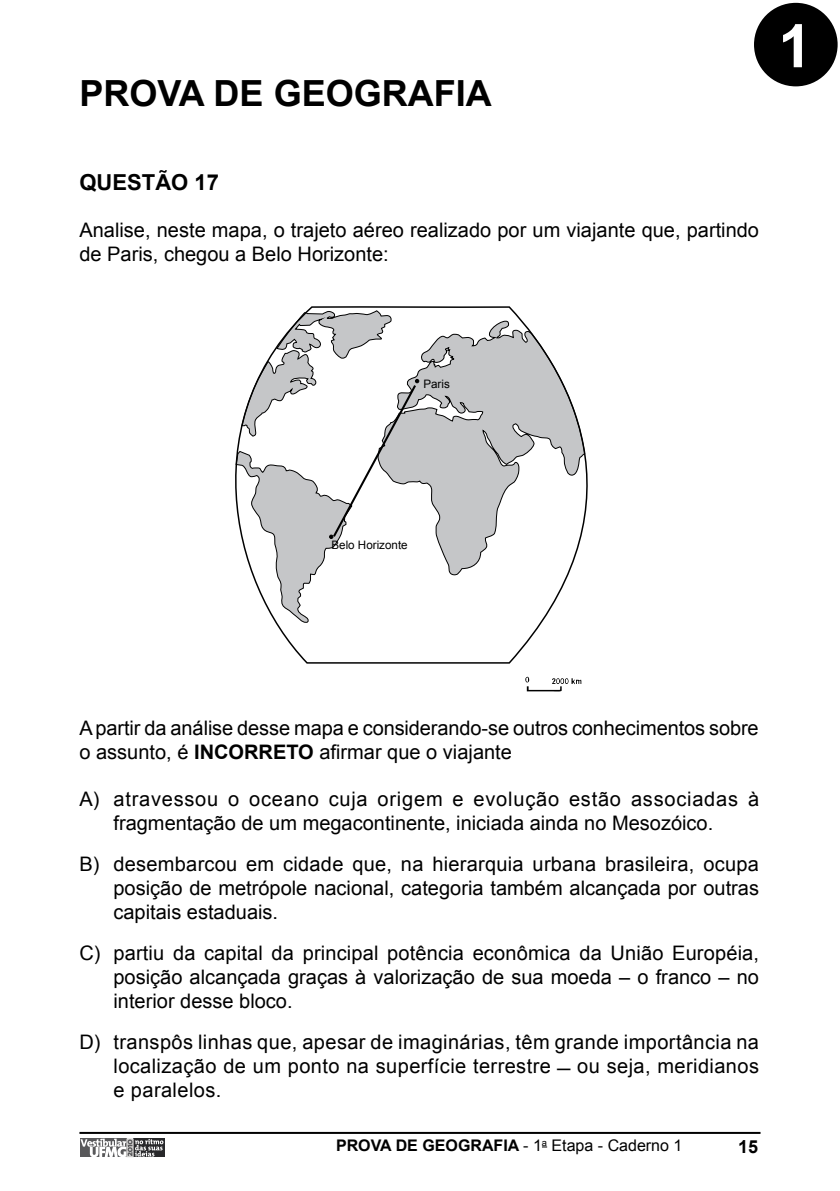
<style>
.page{position:relative;width:840px;height:1191px;background:#fff}
.page>*{position:absolute;margin:0;border:0;box-sizing:border-box;transform-origin:0 0}
.t1{font:700 60px "Arial";color:#fff}
.t2{font:700 36px "Arial";color:#000}
.t3{font:700 22px "Arial";color:#000}
.t4{font:20px/24px "Arial";color:#000}
.t5{font:20px/24px "Arial";letter-spacing:.02em;color:#000}
.t6{font:700 18px "Arial";color:#000}
.t7{font:700 16px "Arial";color:#000}
.t8{font:11.6px "Arial";color:#000}
.s1{font-weight:700}
.s2{font-weight:400}
</style>
<div class="page">
<hr style="left:79px;top:1131px;width:681px;height:2px;background:#000">
<svg style="left:163px;top:1138px;width:1px;height:19px"></svg>
<svg style="left:80px;top:1138px;width:83px;height:19px"></svg>
<div style="left:753px;top:3px;width:84px;height:83px;background:#000;border-radius:50%"></div>
<svg style="left:525px;top:677px;width:56px;height:15px"></svg>
<svg style="left:235px;top:306px;width:353px;height:358px"></svg>
<h2 class="t2" style="left:79px;top:69px;width:414px">PROVA DE GEOGRAFIA</h2>
<h1 class="t1" style="left:777px;top:7px;width:35px">1</h1>
<p class="t3" style="left:79px;top:168px;width:141px">QUESTÃO 17</p>
<p class="t4" style="left:79px;top:218px;width:680px">Analise, neste mapa, o trajeto aéreo realizado por um viajante que, partindo de Paris, chegou a Belo Horizonte:</p>
<p class="t8" style="left:423px;top:376px;width:28px">Paris</p>
<p class="t8" style="left:331px;top:537px;width:78px">Belo Horizonte</p>
<p class="t4" style="left:79px;top:716px;width:680px">A partir da análise desse mapa e considerando-se outros conhecimentos sobre o assunto, é <span class="s1">INCORRETO</span> afirmar que o viajante</p>
<p class="t4" style="left:79px;top:787px;width:680px;text-align:center">A) atravessou o oceano cuja origem e evolução estão associadas à fragmentação de um megacontinente, iniciada ainda no Mesozóico.</p>
<p class="t4" style="left:113px;top:852px;width:646px;text-align:justify;text-indent:-34px">B) desembarcou em cidade que, na hierarquia urbana brasileira, ocupa posição de metrópole nacional, categoria também alcançada por outras capitais estaduais.</p>
<p class="t4" style="left:113px;top:941px;width:646px;text-align:justify;text-indent:-34px">C) partiu da capital da principal potência econômica da União Européia, posição alcançada graças à valorização de sua moeda – o franco – no interior desse bloco.</p>
<p class="t5" style="left:113px;top:1030px;width:646px;text-indent:-34px">D) transpôs linhas que, apesar de imaginárias, têm grande importância na localização de um ponto na superfície terrestre</p>
<p class="t5" style="left:577px;top:1054px;width:183px">ou seja, meridianos</p>
<p class="t5" style="left:113px;top:1078px;width:109px">e paralelos.</p>
<p class="t7" style="left:336px;top:1135px;width:348px">PROVA DE GEOGRAFIA <span class="s2">- 1</span><sup>a</sup> <span class="s2">Etapa - Caderno 1</span></p>
<p class="t6" style="left:737px;top:1134px;width:22px">15</p>
</div>
